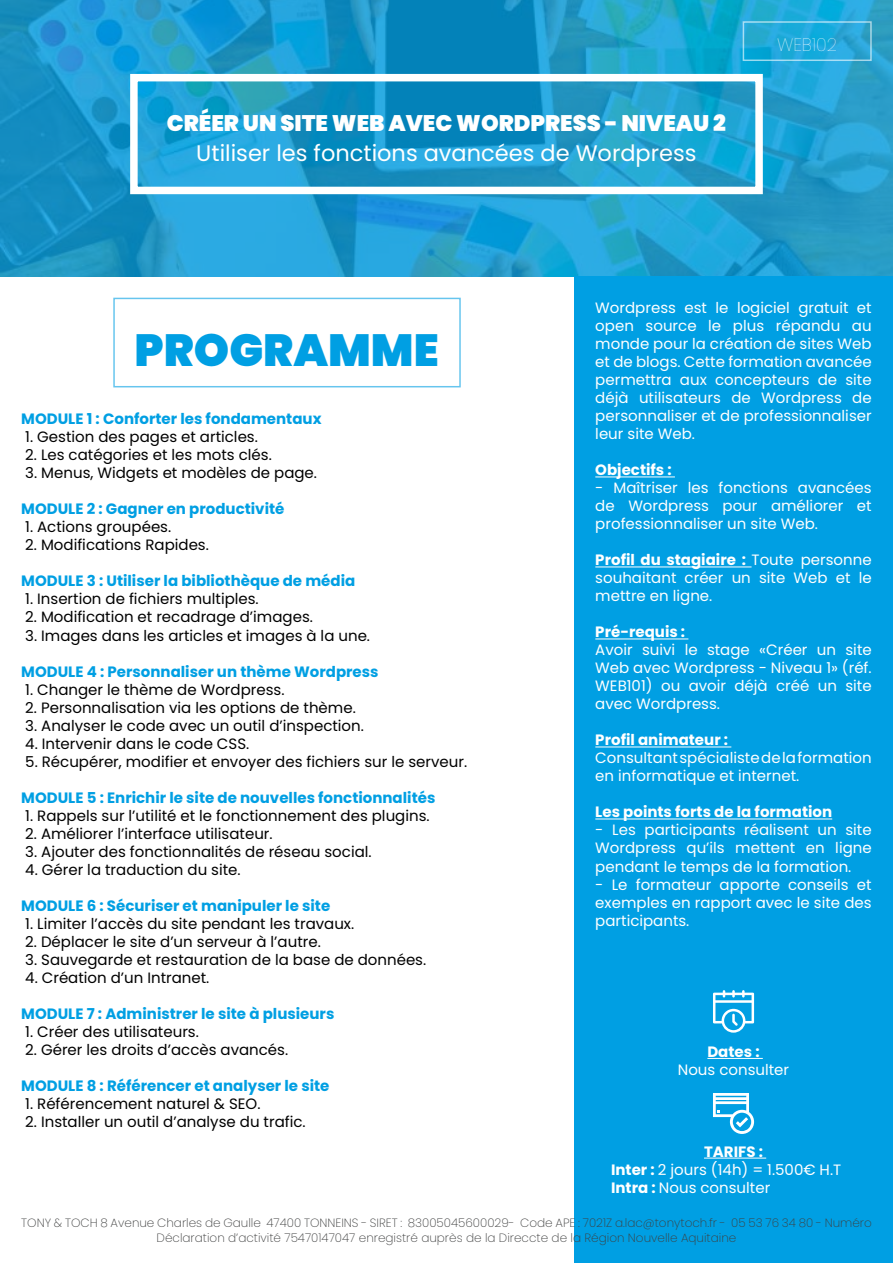
<style>
.page{position:relative;width:893px;height:1263px;background:#fff}
.page>*{position:absolute;margin:0;border:0;box-sizing:border-box;transform-origin:0 0}
.t1{font:900 45px "Poppins";color:#009fe3}
.t2{font:22.5px "Poppins";color:#fff}
.t3{font:900 22.5px "Poppins";color:#fff}
.t4{font:100 18px "Poppins";color:#fff}
.t5{font:15px "Poppins";color:#000}
.t6{font:15px/18px "Poppins";color:#fff;text-align:justify}
.t7{font:700 15px "Poppins";color:#009fe3}
.t8{font:700 15px "Poppins";color:#fff}
.t9{font:200 12px/14.4px "Poppins";color:#3e3f3f;text-align:center}
.s1{font-weight:700}
</style>
<div class="page">
<svg style="left:0;top:0;width:893px;height:276px;background:#1c9bcd"></svg>
<div style="left:574px;top:276px;width:319px;height:987px;background:#009fe3"></div>
<hr style="left:595px;top:477px;width:80px;height:1px;background:#fff">
<hr style="left:595px;top:567px;width:157px;height:1px;background:#fff">
<hr style="left:595px;top:639px;width:93px;height:1px;background:#fff">
<hr style="left:595px;top:747px;width:136px;height:1px;background:#fff">
<hr style="left:595px;top:819px;width:237px;height:1px;background:#fff">
<div style="left:130px;top:74px;width:633px;height:120px;border:8px solid #fff"></div>
<svg style="left:713px;top:990px;width:41px;height:43px"></svg>
<svg style="left:713px;top:1093px;width:41px;height:41px"></svg>
<hr style="left:707px;top:1058px;width:56px;height:1px;background:#fff">
<hr style="left:704px;top:1158px;width:62px;height:1px;background:#fff">
<h2 class="t3" style="left:167px;top:110px;width:561px">CRÉER UN SITE WEB AVEC WORDPRESS - NIVEAU 2</h2>
<h2 class="t2" style="left:196px;top:140px;width:502px">Utiliser les fonctions avancées de Wordpress</h2>
<p class="t4" style="left:777px;top:34px;width:61px">WEB102</p>
<h1 class="t1" style="left:135px;top:324px;width:306px">PROGRAMME</h1>
<p class="t7" style="left:21px;top:410px;width:302px">MODULE 1 : Conforter les fondamentaux</p>
<p class="t5" style="left:25px;top:428px;width:234px">1. Gestion des pages et articles.</p>
<p class="t5" style="left:25px;top:446px;width:248px">2. Les catégories et les mots clés.</p>
<p class="t5" style="left:25px;top:464px;width:293px">3. Menus, Widgets et modèles de page.</p>
<p class="t7" style="left:21px;top:500px;width:265px">MODULE 2 : Gagner en productivité</p>
<p class="t5" style="left:25px;top:518px;width:148px">1. Actions groupées.</p>
<p class="t5" style="left:25px;top:536px;width:185px">2. Modifications Rapides.</p>
<p class="t7" style="left:21px;top:572px;width:336px">MODULE 3 : Utiliser la bibliothèque de média</p>
<p class="t5" style="left:25px;top:590px;width:235px">1. Insertion de fichiers multiples.</p>
<p class="t5" style="left:25px;top:608px;width:289px">2. Modification et recadrage d’images.</p>
<p class="t5" style="left:25px;top:626px;width:346px">3. Images dans les articles et images à la une.</p>
<p class="t7" style="left:21px;top:662px;width:359px">MODULE 4 : Personnaliser un thème Wordpress</p>
<p class="t5" style="left:25px;top:680px;width:261px">1. Changer le thème de Wordpress.</p>
<p class="t5" style="left:25px;top:698px;width:332px">2. Personnalisation via les options de thème.</p>
<p class="t5" style="left:25px;top:716px;width:340px">3. Analyser le code avec un outil d’inspection.</p>
<p class="t5" style="left:25px;top:734px;width:226px">4. Intervenir dans le code CSS.</p>
<p class="t5" style="left:25px;top:752px;width:443px">5. Récupérer, modifier et envoyer des fichiers sur le serveur.</p>
<p class="t7" style="left:21px;top:788px;width:416px">MODULE 5 : Enrichir le site de nouvelles fonctionnalités</p>
<p class="t5" style="left:25px;top:806px;width:406px">1. Rappels sur l’utilité et le fonctionnement des plugins.</p>
<p class="t5" style="left:25px;top:824px;width:249px">2. Améliorer l’interface utilisateur.</p>
<p class="t5" style="left:25px;top:842px;width:348px">3. Ajouter des fonctionnalités de réseau social.</p>
<p class="t5" style="left:25px;top:860px;width:217px">4. Gérer la traduction du site.</p>
<p class="t7" style="left:21px;top:896px;width:311px">MODULE 6 : Sécuriser et manipuler le site</p>
<p class="t5" style="left:25px;top:914px;width:331px">1. Limiter l’accès du site pendant les travaux.</p>
<p class="t5" style="left:25px;top:932px;width:297px">2. Déplacer le site d’un serveur à l’autre.</p>
<p class="t5" style="left:25px;top:950px;width:403px">3. Sauvegarde et restauration de la base de données.</p>
<p class="t5" style="left:25px;top:968px;width:186px">4. Création d’un Intranet.</p>
<p class="t7" style="left:21px;top:1004px;width:315px">MODULE 7 : Administrer le site à plusieurs</p>
<p class="t5" style="left:25px;top:1022px;width:175px">1. Créer des utilisateurs.</p>
<p class="t5" style="left:25px;top:1040px;width:264px">2. Gérer les droits d’accès avancés.</p>
<p class="t7" style="left:21px;top:1076px;width:310px">MODULE 8 : Référencer et analyser le site</p>
<p class="t5" style="left:25px;top:1094px;width:237px">1. Référencement naturel &amp; SEO.</p>
<p class="t5" style="left:25px;top:1112px;width:282px">2. Installer un outil d’analyse du trafic.</p>
<p class="t6" style="left:595px;top:299px;width:278px">Wordpress est le logiciel gratuit et open source le plus répandu au monde pour la création de sites Web et de blogs. Cette formation avancée permettra aux concepteurs de site déjà utilisateurs de Wordpress de personnaliser et de professionnaliser leur site Web.</p>
<p class="t8" style="left:595px;top:461px;width:78px">Objectifs :</p>
<p class="t6" style="left:595px;top:479px;width:278px">- Maîtriser les fonctions avancées de Wordpress pour améliorer et professionnaliser un site Web.</p>
<p class="t6" style="left:595px;top:551px;width:278px"><span class="s1">Profil du stagiaire :</span> Toute personne souhaitant créer un site Web et le mettre en ligne.</p>
<p class="t8" style="left:595px;top:623px;width:91px">Pré-requis :</p>
<p class="t6" style="left:595px;top:641px;width:278px">Avoir suivi le stage «Créer un site Web avec Wordpress - Niveau 1» (réf.<br>WEB101) ou avoir déjà créé un site avec Wordpress.</p>
<p class="t8" style="left:595px;top:731px;width:134px">Profil animateur :</p>
<p class="t6" style="left:595px;top:749px;width:278px">Consultant spécialiste de la formation en informatique et internet.</p>
<p class="t8" style="left:595px;top:803px;width:238px">Les points forts de la formation</p>
<p class="t6" style="left:595px;top:821px;width:278px">- Les participants réalisent un site Wordpress qu’ils mettent en ligne pendant le temps de la formation.</p>
<p class="t6" style="left:595px;top:875px;width:278px">- Le formateur apporte conseils et exemples en rapport avec le site des participants.</p>
<p class="t8" style="left:707px;top:1043px;width:54px">Dates :</p>
<p class="t6" style="left:678px;top:1061px;width:113px">Nous consulter</p>
<p class="t6" style="left:611px;top:1142px;width:232px;text-align:left;text-indent:93px"><span class="s1">TARIFS :<br>Inter :</span> 2 jours (14h) = 1.500€ H.T<br><span class="s1">Intra :</span> Nous consulter</p>
<p class="t9" style="left:21px;top:1216px;width:852px">TONY &amp; TOCH 8 Avenue Charles de Gaulle 47400 TONNEINS - SIRET : 83005045600029- Code APE : 7021Z a.lac@tonytoch.fr - 05 53 76 34 80 - Numéro<br>Déclaration d’activité 75470147047 enregistré auprès de la Direccte de la Région Nouvelle Aquitaine</p>
</div>
